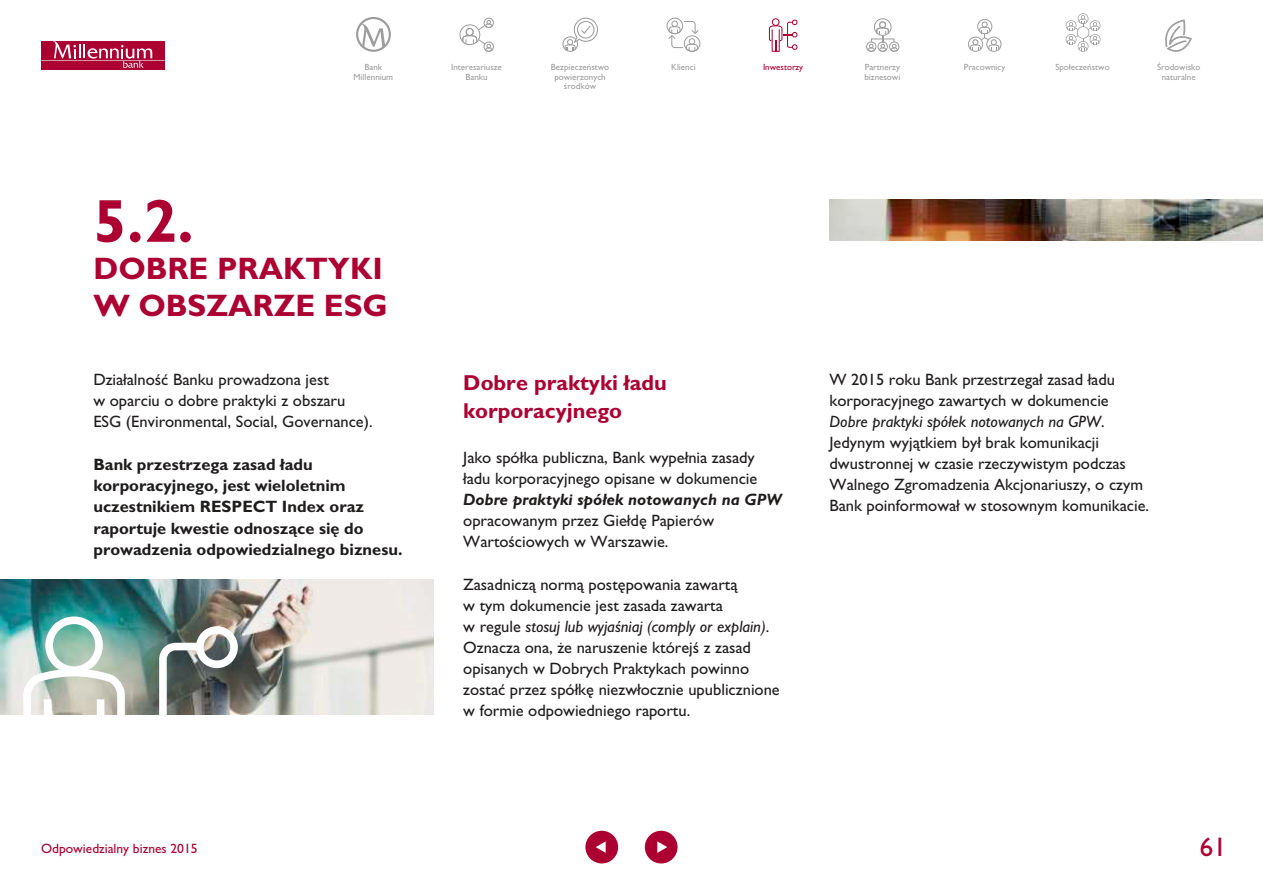
<style>
.page{position:relative;width:1263px;height:893px;background:#fff}
.page>*{position:absolute;margin:0;border:0;box-sizing:border-box;transform-origin:0 0}
.t1{font:700 61.05px "Gill Sans";color:#ac0032}
.t2{font:700 31.2px/36.8px "Gill Sans";color:#ac0032}
.t3{font:27px "Gill Sans";color:#ac0032}
.t4{font:700 21.75px/28.2px "Gill Sans";color:#ac0032}
.t5{font:16.5px/21px "Gill Sans";color:#1f1c1c}
.t6{font:700 16.5px/21.5px "Gill Sans";color:#1f1c1c}
.t7{font:italic 700 16.5px "Gill Sans";color:#1f1c1c}
.t8{font:13.5px "Gill Sans";color:#ac0032}
.t9{font:9px/9.4px "Gill Sans";color:#9d9d9d;text-align:center}
.t10{font:9px "Gill Sans";color:#ac0032}
.s1{font-style:italic}
</style>
<div class="page">
<div style="left:41px;top:41px;width:124px;height:29px;background:#ac0032"></div>
<svg style="left:41px;top:41px;width:124px;height:27px"></svg>
<div style="left:585px;top:831px;width:33px;height:32px;background:#ac0032;border-radius:50%"></div>
<div style="left:645px;top:831px;width:32px;height:32px;background:#ac0032;border-radius:50%"></div>
<svg style="left:657px;top:841px;width:10px;height:12px"></svg>
<svg style="left:596px;top:841px;width:10px;height:12px"></svg>
<svg style="left:666px;top:18px;width:34px;height:34px"></svg>
<svg style="left:459px;top:18px;width:35px;height:34px"></svg>
<svg style="left:356px;top:17px;width:35px;height:35px"></svg>
<svg style="left:562px;top:18px;width:36px;height:34px"></svg>
<svg style="left:769px;top:18px;width:28px;height:34px"></svg>
<svg style="left:866px;top:18px;width:33px;height:34px"></svg>
<svg style="left:968px;top:19px;width:33px;height:33px"></svg>
<svg style="left:1165px;top:19px;width:27px;height:33px"></svg>
<svg style="left:1066px;top:13px;width:34px;height:39px"></svg>
<img style="left:0;top:579px;width:434px;height:136px">
<svg style="left:23px;top:616px;width:102px;height:99px"></svg>
<svg style="left:159px;top:626px;width:79px;height:89px"></svg>
<img style="left:829px;top:200px;width:434px;height:40px">
<h1 class="t1" style="left:93px;top:185px;width:102px">5.2.</h1>
<p class="t9" style="left:354px;top:62px;width:41px">Bank<br>Millennium</p>
<p class="t9" style="left:671px;top:62px;width:26px">Klienci</p>
<p class="t10" style="left:763px;top:62px;width:42px">Inwestorzy</p>
<p class="t9" style="left:864px;top:62px;width:37px;text-align:left">Partnerzy biznesowi</p>
<p class="t9" style="left:964px;top:62px;width:43px">Pracownicy</p>
<p class="t9" style="left:1055px;top:62px;width:56px">Społeczeństwo</p>
<p class="t9" style="left:1157px;top:62px;width:45px">Środowisko naturalne</p>
<p class="t9" style="left:451px;top:62px;width:52px">Interesariusze<br>Banku</p>
<p class="t9" style="left:551px;top:62px;width:60px">Bezpieczeństwo powierzonych środków</p>
<h2 class="t2" style="left:93px;top:250px;width:296px">DOBRE PRAKTYKI<br>W OBSZARZE ESG</h2>
<p class="t5" style="left:93px;top:369px;width:281px">Działalność Banku prowadzona jest<br>w oparciu o dobre praktyki z obszaru<br>ESG (Environmental, Social, Governance).</p>
<p class="t6" style="left:93px;top:453px;width:311px">Bank przestrzega zasad ładu korporacyjnego, jest wieloletnim uczestnikiem RESPECT Index oraz raportuje kwestie odnoszące się do prowadzenia odpowiedzialnego biznesu.</p>
<p class="t8" style="left:41px;top:841px;width:158px">Odpowiedzialny biznes 2015</p>
<h3 class="t4" style="left:463px;top:368px;width:205px">Dobre praktyki ładu korporacyjnego</h3>
<p class="t5" style="left:463px;top:447px;width:296px">Jako spółka publiczna, Bank wypełnia zasady ładu korporacyjnego opisane w dokumencie</p>
<p class="t7" style="left:463px;top:490px;width:320px">Dobre praktyki spółek notowanych na GPW</p>
<p class="t5" style="left:463px;top:510px;width:252px">opracowanym przez Giełdę Papierów<br>Wartościowych w Warszawie.</p>
<p class="t5" style="left:463px;top:573px;width:318px">Zasadniczą normą postępowania zawartą<br>w tym dokumencie jest zasada zawarta<br>w regule <span class="s1">stosuj lub wyjaśniaj (comply or explain)</span>.<br>Oznacza ona, że naruszenie którejś z zasad opisanych w Dobrych Praktykach powinno zostać przez spółkę niezwłocznie upublicznione w formie odpowiedniego raportu.</p>
<p class="t5" style="left:829px;top:368px;width:321px">W 2015 roku Bank przestrzegał zasad ładu korporacyjnego zawartych w dokumencie <span class="s1">Dobre praktyki spółek notowanych na GPW</span>.<br>Jedynym wyjątkiem był brak komunikacji dwustronnej w czasie rzeczywistym podczas Walnego Zgromadzenia Akcjonariuszy, o czym Bank poinformował w stosownym komunikacie.</p>
<h3 class="t3" style="left:1200px;top:831px;width:28px">61</h3>
</div>
